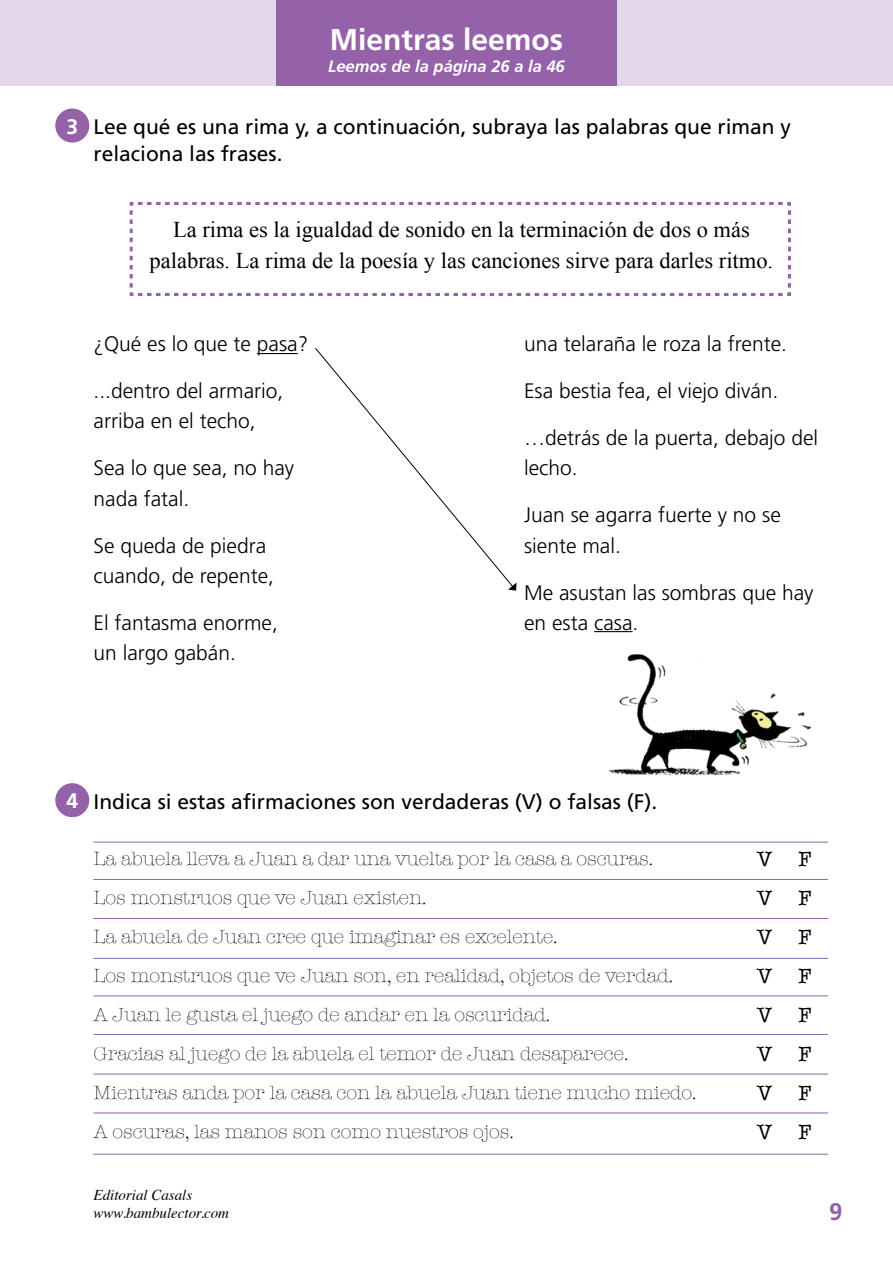
<style>
.page{position:relative;width:893px;height:1263px;background:#fff}
.page>*{position:absolute;margin:0;border:0;box-sizing:border-box;transform-origin:0 0}
.t1{font:700 30px "Frutiger";color:#fff}
.t2{font:700 24px "Frutiger";color:#9561a9}
.t3{font:22.5px/31.5px "Times New Roman";color:#000;text-align:center}
.t4{font:300 21px/30px "Frutiger";color:#000}
.t5{font:21px/27px "Frutiger";color:#000}
.t6{font:21px "American Typewriter";color:#000}
.t7{font:700 21px "Frutiger";color:#fff}
.t8{font:300 19.5px/39px "American Typewriter";color:#000}
.t9{font:italic 700 16.5px "Frutiger";color:#fff}
.t10{font:italic 15px/18px "Times";color:#000}
.s1{font-weight:700;color:#fff}
</style>
<div class="page">
<div style="left:0;top:0;width:893px;height:85px;background:#e2d7ea"></div>
<div style="left:276px;top:0;width:341px;height:85px;background:#9561a9"></div>
<div style="left:55px;top:109px;width:34px;height:34px;background:#9561a9;border-radius:50%"></div>
<div style="left:55px;top:783px;width:34px;height:34px;background:#9561a9;border-radius:50%"></div>
<hr style="left:257px;top:353px;width:41px;height:1px;background:#000">
<hr style="left:594px;top:631px;width:39px;height:1px;background:#000">
<svg style="left:129px;top:202px;width:662px;height:94px"></svg>
<hr style="left:94px;top:879px;width:734px;height:1px;background:#9561a9">
<hr style="left:94px;top:842px;width:734px;height:1px;background:#9561a9">
<hr style="left:94px;top:918px;width:734px;height:1px;background:#9561a9">
<hr style="left:94px;top:958px;width:734px;height:1px;background:#9561a9">
<hr style="left:94px;top:995px;width:734px;height:1px;background:#9561a9">
<hr style="left:94px;top:1034px;width:734px;height:1px;background:#9561a9">
<hr style="left:94px;top:1074px;width:734px;height:1px;background:#9561a9">
<hr style="left:94px;top:1112px;width:734px;height:1px;background:#9561a9">
<hr style="left:94px;top:1154px;width:734px;height:1px;background:#9561a9">
<img style="left:608px;top:653px;width:203px;height:123px">
<svg style="left:315px;top:347px;width:196px;height:236px"></svg>
<svg style="left:508px;top:583px;width:8px;height:8px"></svg>
<p class="t7" style="left:66px;top:114px;width:13px">3</p>
<h1 class="t1" style="left:330px;top:22px;width:235px">Mientras leemos</h1>
<p class="t9" style="left:328px;top:57px;width:238px">Leemos de la página 26 a la 46</p>
<p class="t5" style="left:94px;top:113px;width:699px">Lee qué es una rima y, a continuación, subraya las palabras que riman y relaciona las frases.</p>
<p class="t3" style="left:150px;top:213px;width:625px">La rima es la igualdad de sonido en la terminación de dos o más palabras. La rima de la poesía y las canciones sirve para darles ritmo.</p>
<p class="t4" style="left:94px;top:329px;width:216px">¿Qué es lo que te pasa?</p>
<p class="t4" style="left:94px;top:376px;width:191px">...dentro del armario, arriba en el techo,</p>
<p class="t4" style="left:94px;top:453px;width:202px">Sea lo que sea, no hay nada fatal.</p>
<p class="t4" style="left:94px;top:530px;width:182px">Se queda de piedra cuando, de repente,</p>
<p class="t4" style="left:94px;top:607px;width:186px">El fantasma enorme, un largo gabán.</p>
<p class="t4" style="left:524px;top:329px;width:264px">una telaraña le roza la frente.</p>
<p class="t4" style="left:524px;top:376px;width:256px">Esa bestia fea, el viejo diván.</p>
<p class="t4" style="left:524px;top:423px;width:296px">…detrás de la puerta, debajo del lecho.</p>
<p class="t4" style="left:524px;top:500px;width:258px">Juan se agarra fuerte y no se siente mal.</p>
<p class="t4" style="left:524px;top:577px;width:291px">Me asustan las sombras que hay en esta casa.</p>
<p class="t5" style="left:66px;top:788px;width:592px"><span class="s1">4</span> Indica si estas afirmaciones son verdaderas (V) o falsas (F).</p>
<p class="t8" style="left:94px;top:838px;width:604px">La abuela lleva a Juan a dar una vuelta por la casa a oscuras.<br>Los monstruos que ve Juan existen.<br>La abuela de Juan cree que imaginar es excelente.<br>Los monstruos que ve Juan son, en realidad, objetos de verdad.<br>A Juan le gusta el juego de andar en la oscuridad.<br>Gracias al juego de la abuela el temor de Juan desaparece.<br>Mientras anda por la casa con la abuela Juan tiene mucho miedo.<br>A oscuras, las manos son como nuestros ojos.</p>
<p class="t6" style="left:757px;top:843px;width:17px">V</p>
<p class="t6" style="left:798px;top:843px;width:14px">F</p>
<p class="t6" style="left:757px;top:882px;width:17px">V</p>
<p class="t6" style="left:798px;top:882px;width:14px">F</p>
<p class="t6" style="left:757px;top:920px;width:17px">V</p>
<p class="t6" style="left:798px;top:920px;width:14px">F</p>
<p class="t6" style="left:757px;top:959px;width:17px">V</p>
<p class="t6" style="left:798px;top:959px;width:14px">F</p>
<p class="t6" style="left:757px;top:998px;width:17px">V</p>
<p class="t6" style="left:798px;top:998px;width:14px">F</p>
<p class="t6" style="left:757px;top:1037px;width:17px">V</p>
<p class="t6" style="left:798px;top:1037px;width:14px">F</p>
<p class="t6" style="left:757px;top:1076px;width:17px">V</p>
<p class="t6" style="left:798px;top:1076px;width:14px">F</p>
<p class="t6" style="left:757px;top:1115px;width:17px">V</p>
<p class="t6" style="left:798px;top:1115px;width:14px">F</p>
<p class="t10" style="left:94px;top:1185px;width:137px">Editorial Casals www.bambulector.com</p>
<p class="t2" style="left:829px;top:1198px;width:15px">9</p>
</div>
